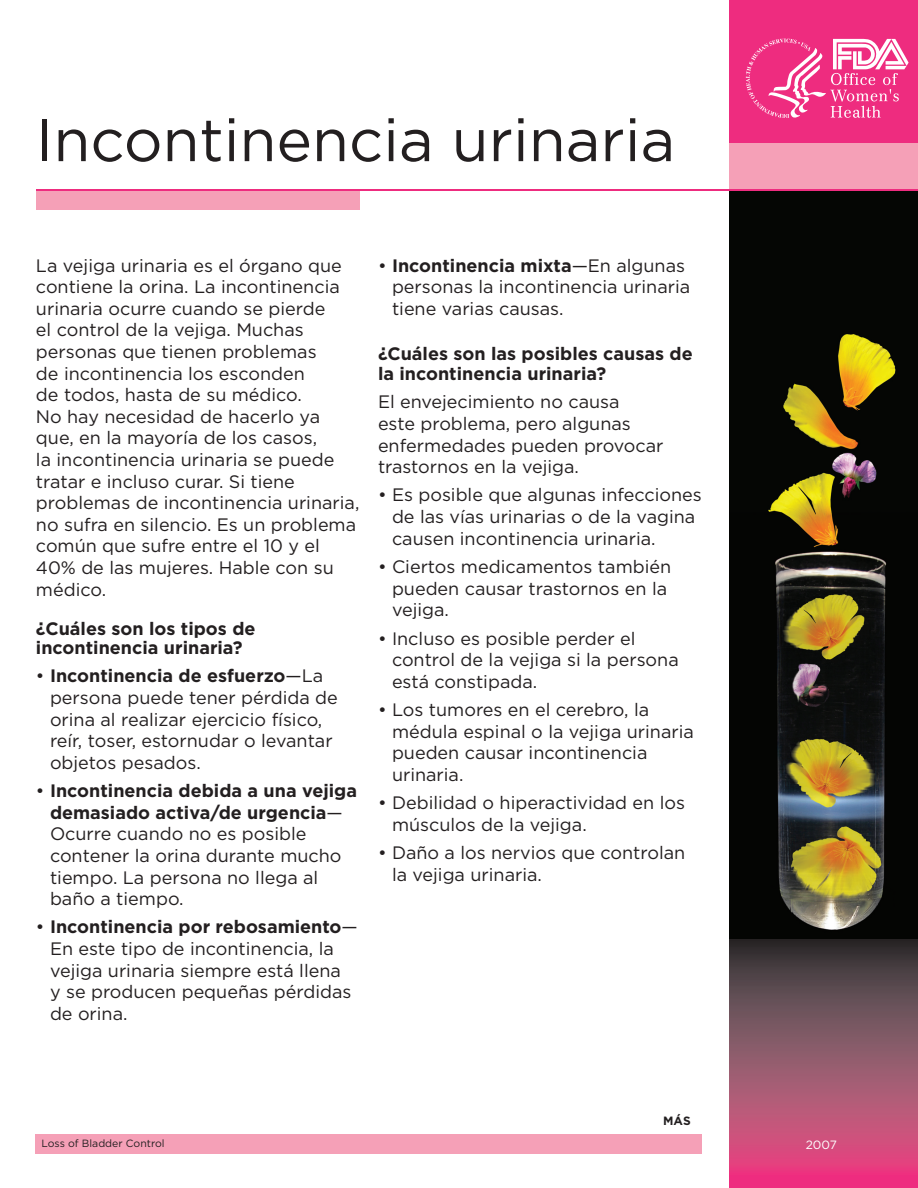
<style>
.page{position:relative;width:918px;height:1188px;background:#fff}
.page>*{position:absolute;margin:0;border:0;box-sizing:border-box;transform-origin:0 0}
.Title__2_Lines{font:60px "Gotham";color:#231f20}
.Bulleted_Answers{font:18px/21.6px "Gotham";color:#231f20}
.Bold_Questions{font:700 18px/19.5px "Gotham";color:#231f20}
.Bulleted_Answers-2{font:12px "Gotham";color:#fff}
.Bulleted_Answers-3{font:700 12px "Gotham";color:#231f20}
.Bulleted_Answers-4{font:10.5px "Gotham";color:#231f20}
.s1{font-weight:700}
</style>
<div class="page">
<img style="left:729px;top:190px;width:189px;height:750px">
<svg style="left:729px;top:940px;width:189px;height:248px;background:#944d66"></svg>
<div style="left:36px;top:1134px;width:666px;height:19px;background:#f5a0b7"></div>
<div style="left:36px;top:190px;width:324px;height:19px;background:#f5a0b7"></div>
<div style="left:729px;top:0;width:189px;height:145px;background:#ee2c7f"></div>
<svg style="left:746px;top:39px;width:163px;height:79px"></svg>
<div style="left:729px;top:143px;width:189px;height:47px;background:#f5a0b7"></div>
<hr style="left:36px;top:189px;width:882px;height:1px;background:#ee2c7f">
<p class="Title__2_Lines" style="left:36px;top:107px;width:641px">Incontinencia urinaria</p>
<p class="Bulleted_Answers" style="left:36px;top:254px;width:325px">La vejiga urinaria es el órgano que contiene la orina. La incontinencia urinaria ocurre cuando se pierde<br>el control de la vejiga. Muchas personas que tienen problemas<br>de incontinencia los esconden<br>de todos, hasta de su médico.<br>No hay necesidad de hacerlo ya que, en la mayoría de los casos,<br>la incontinencia urinaria se puede tratar e incluso curar. Si tiene problemas de incontinencia urinaria, no sufra en silencio. Es un problema común que sufre entre el 10 y el<br>40% de las mujeres. Hable con su médico.</p>
<p class="Bold_Questions" style="left:36px;top:618px;width:221px">¿Cuáles son los tipos de incontinencia urinaria?</p>
<p class="Bulleted_Answers" style="left:50px;top:665px;width:289px;text-indent:-14px">• <span class="s1">Incontinencia de esfuerzo</span>—La persona puede tener pérdida de orina al realizar ejercicio físico, reír, toser, estornudar o levantar objetos pesados.</p>
<p class="Bulleted_Answers" style="left:50px;top:780px;width:309px;text-indent:-14px">• <span class="s1">Incontinencia debida a una vejiga demasiado activa/de urgencia</span>—<br>Ocurre cuando no es posible contener la orina durante mucho tiempo. La persona no llega al baño a tiempo.</p>
<p class="Bulleted_Answers" style="left:50px;top:916px;width:309px;text-indent:-14px">• <span class="s1">Incontinencia por rebosamiento</span>—<br>En este tipo de incontinencia, la vejiga urinaria siempre está llena<br>y se producen pequeñas pérdidas de orina.</p>
<p class="Bulleted_Answers" style="left:392px;top:254px;width:300px;text-indent:-14px">• <span class="s1">Incontinencia mixta</span>—En algunas personas la incontinencia urinaria tiene varias causas.</p>
<p class="Bold_Questions" style="left:378px;top:344px;width:316px">¿Cuáles son las posibles causas de la incontinencia urinaria?</p>
<p class="Bulleted_Answers" style="left:378px;top:391px;width:287px">El envejecimiento no causa<br>este problema, pero algunas enfermedades pueden provocar trastornos en la vejiga.</p>
<p class="Bulleted_Answers" style="left:392px;top:484px;width:311px;text-indent:-14px">• Es posible que algunas infecciones de las vías urinarias o de la vagina causen incontinencia urinaria.</p>
<p class="Bulleted_Answers" style="left:392px;top:556px;width:281px;text-indent:-14px">• Ciertos medicamentos también pueden causar trastornos en la vejiga.</p>
<p class="Bulleted_Answers" style="left:392px;top:627px;width:288px;text-indent:-14px">• Incluso es posible perder el control de la vejiga si la persona está constipada.</p>
<p class="Bulleted_Answers" style="left:392px;top:699px;width:303px;text-indent:-14px">• Los tumores en el cerebro, la médula espinal o la vejiga urinaria pueden causar incontinencia urinaria.</p>
<p class="Bulleted_Answers" style="left:392px;top:792px;width:295px;text-indent:-14px">• Debilidad o hiperactividad en los músculos de la vejiga.</p>
<p class="Bulleted_Answers" style="left:392px;top:842px;width:295px;text-indent:-14px">• Daño a los nervios que controlan la vejiga urinaria.</p>
<p class="Bulleted_Answers-3" style="left:663px;top:1113px;width:29px">MÁS</p>
<p class="Bulleted_Answers-4" style="left:41px;top:1138px;width:125px">Loss of Bladder Control</p>
<p class="Bulleted_Answers-2" style="left:806px;top:1138px;width:33px">2007</p>
</div>
